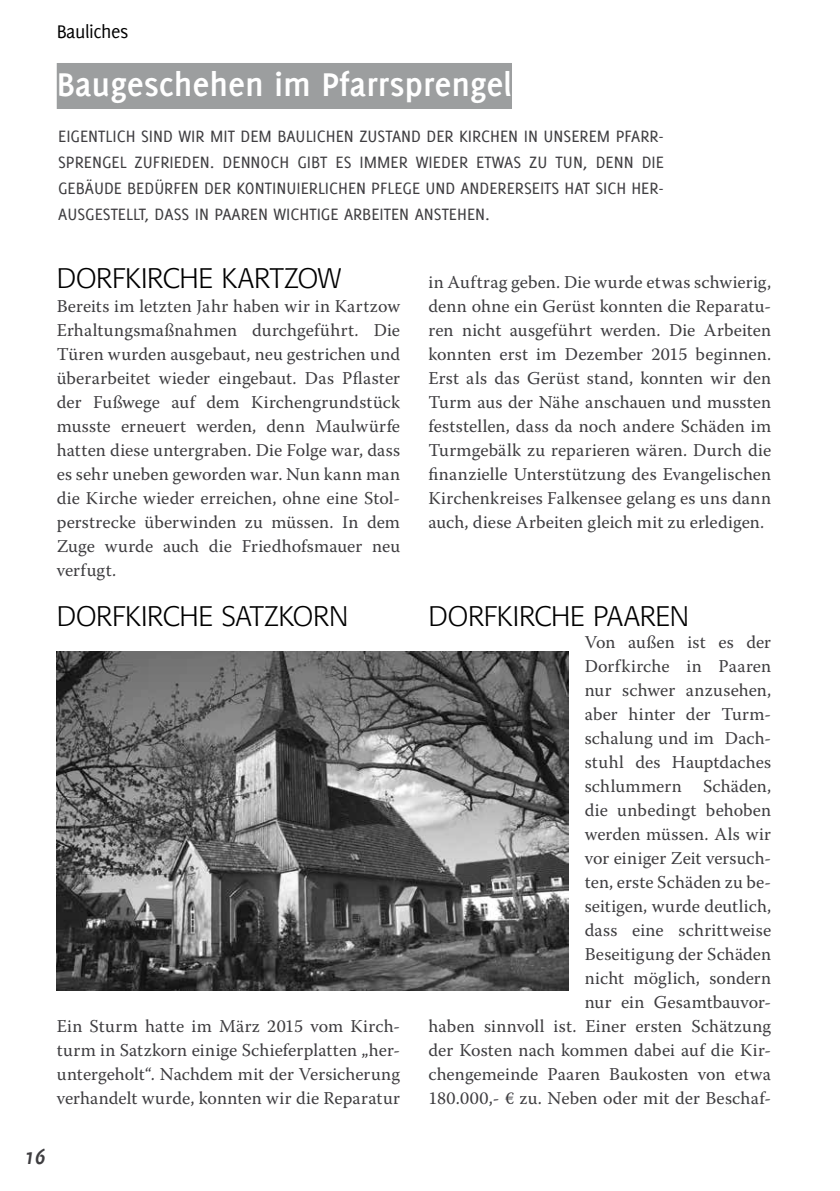
<style>
.page{position:relative;width:840px;height:1191px;background:#fff}
.page>*{position:absolute;margin:0;border:0;box-sizing:border-box;transform-origin:0 0}
.t1{font:700 36px "Delicious";color:#fff}
.t2{font:300 28px "Formata";letter-spacing:-.005em;color:#000}
.t3{font:italic 700 24px "Delicious";color:#3e3d40}
.t4{font:20px "Delicious";letter-spacing:-.025em;color:#000}
.t5{font:18px/24px "Warnock Pro";letter-spacing:.005em;color:#3e3d40;text-align:justify}
.t6{font:18px/26px "Delicious Small Caps";color:#3e3d40;text-align:justify}
</style>
<div class="page">
<div style="left:57px;top:63px;width:454px;height:46px;background:#9c9e9f"></div>
<img style="left:57px;top:651px;width:511px;height:339px">
<p class="t4" style="left:57px;top:21px;width:73px">Bauliches</p>
<h1 class="t1" style="left:57px;top:64px;width:456px">Baugeschehen im Pfarrsprengel</h1>
<p class="t6" style="left:58px;top:123px;width:607px">EIGENTLICH SIND WIR MIT DEM BAULICHEN ZUSTAND DER KIRCHEN IN UNSEREM PFARR-SPRENGEL ZUFRIEDEN. DENNOCH GIBT ES IMMER WIEDER ETWAS ZU TUN, DENN DIE GEBÄUDE BEDÜRFEN DER KONTINUIERLICHEN PFLEGE UND ANDERERSEITS HAT SICH HER-AUSGESTELLT, DASS IN PAAREN WICHTIGE ARBEITEN ANSTEHEN.</p>
<h2 class="t2" style="left:57px;top:262px;width:286px">DORFKIRCHE KARTZOW</h2>
<p class="t5" style="left:57px;top:294px;width:345px">Bereits im letzten Jahr haben wir in Kartzow Erhaltungsmaßnahmen durchgeführt. Die Türen wurden ausgebaut, neu gestrichen und überarbeitet wieder eingebaut. Das Pflaster der Fußwege auf dem Kirchengrundstück musste erneuert werden, denn Maulwürfe hatten diese untergraben. Die Folge war, dass es sehr uneben geworden war. Nun kann man die Kirche wieder erreichen, ohne eine Stol&shy;perstrecke überwinden zu müssen. In dem Zuge wurde auch die Friedhofsmauer neu verfugt.</p>
<h2 class="t2" style="left:57px;top:600px;width:293px">DORFKIRCHE SATZKORN</h2>
<p class="t5" style="left:57px;top:1014px;width:345px">Ein Sturm hatte im März 2015 vom Kirch&shy;turm in Satzkorn einige Schieferplatten „her&shy;untergeholt“. Nachdem mit der Versicherung verhandelt wurde, konnten wir die Reparatur</p>
<h3 class="t3" style="left:24px;top:1143px;width:23px">16</h3>
<p class="t5" style="left:428px;top:270px;width:344px">in Auftrag geben. Die wurde etwas schwierig, denn ohne ein Gerüst konnten die Reparatu&shy;ren nicht ausgeführt werden. Die Arbeiten konnten erst im Dezember 2015 beginnen.<br>Erst als das Gerüst stand, konnten wir den Turm aus der Nähe anschauen und mussten feststellen, dass da noch andere Schäden im Turmgebälk zu reparieren wären. Durch die finanzielle Unterstützung des Evangelischen Kirchenkreises Falkensee gelang es uns dann auch, diese Arbeiten gleich mit zu erledigen.</p>
<h2 class="t2" style="left:428px;top:600px;width:262px">DORFKIRCHE PAAREN</h2>
<p class="t5" style="left:428px;top:630px;width:344px;text-align:right">Von außen ist es der<br>Dorfkirche in Paaren<br>nur schwer anzusehen,<br>aber hinter der Turm-<br>schalung und im Dach-<br>stuhl des Hauptdaches<br>schlummern Schäden,<br>die unbedingt behoben<br>werden müssen. Als wir<br>vor einiger Zeit versuch-<br>ten, erste Schäden zu be-<br>seitigen, wurde deutlich,<br>dass eine schrittweise<br>Beseitigung der Schäden<br>nicht möglich, sondern<br>nur ein Gesamtbauvor-<br>haben sinnvoll ist. Einer ersten Schätzung der Kosten nach kommen dabei auf die Kir&shy;chengemeinde Paaren Baukosten von etwa<br>180.000,- € zu. Neben oder mit der Beschaf-</p>
</div>
